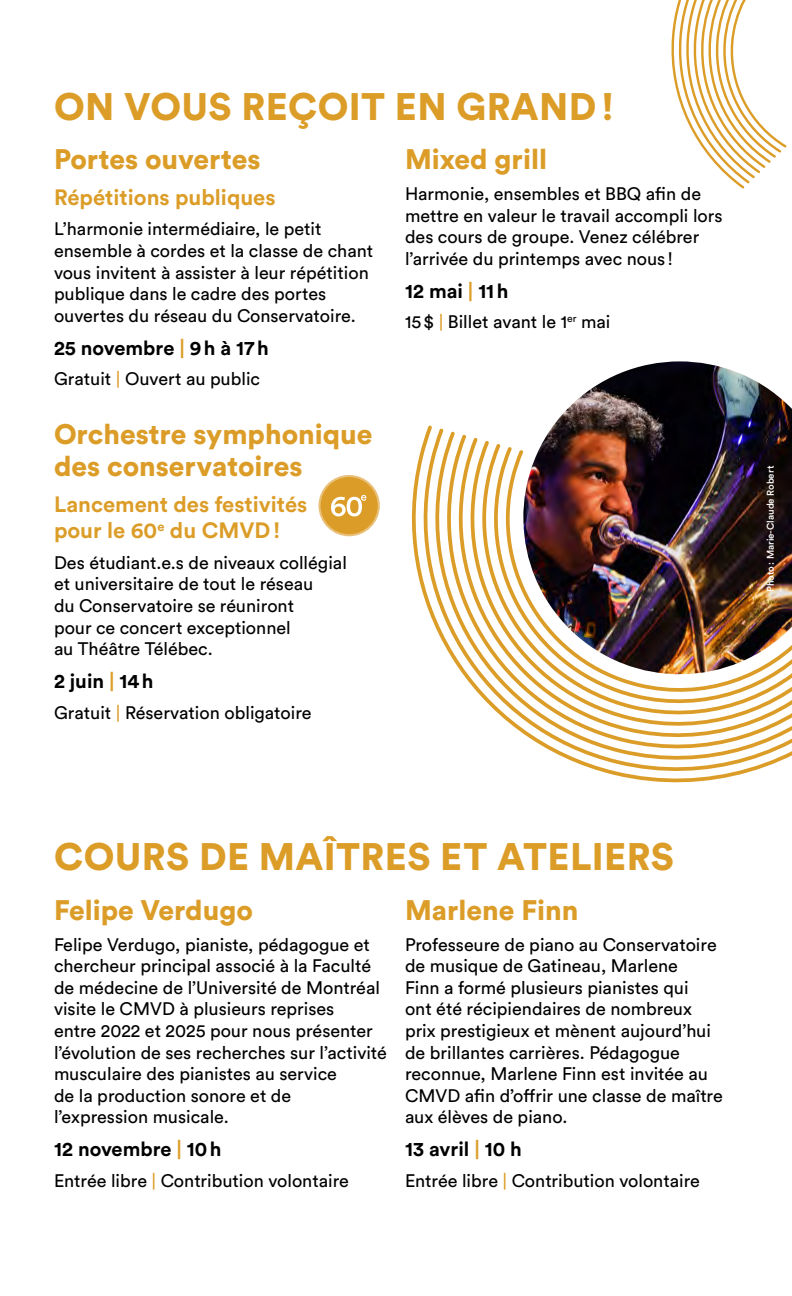
<style>
.page{position:relative;width:792px;height:1296px;background:#fff}
.page>*{position:absolute;margin:0;border:0;box-sizing:border-box;transform-origin:0 0}
.t1{font:900 38px "Circular Std";letter-spacing:.01em;color:#dc9d28}
.t2{font:900 28px/32px "Circular Std";color:#dc9d28}
.t3{font:700 22px/26.4px "Circular Std";color:#dc9d28}
.t4{font:700 20px "Circular Std";color:#000}
.t5{font:18px/21.6px "Circular Std";color:#000}
.t6{font:500 9.8px "Circular Std";color:#fff}
.s1{color:#dc9d28}
</style>
<div class="page">
<svg style="left:671px;top:0;width:116px;height:189px"></svg>
<img style="left:555px;top:361px;width:237px;height:62px">
<img style="left:411px;top:423px;width:381px;height:360px">
<div style="left:320px;top:476px;width:59px;height:59px;background:#dc9d28;border-radius:50%"></div>
<div style="left:318px;top:475px;width:62px;height:61px;border:2px solid #e9c07a;border-radius:50%"></div>
<svg style="left:331px;top:495px;width:35px;height:21px"></svg>
<h1 class="t1" style="left:54px;top:81px;width:562px">ON VOUS REÇOIT EN GRAND!</h1>
<h2 class="t2" style="left:54px;top:143px;width:208px">Portes ouvertes</h2>
<p class="t3" style="left:54px;top:183px;width:223px">Répétitions publiques</p>
<p class="t5" style="left:54px;top:218px;width:321px">L’harmonie intermédiaire, le petit ensemble à cordes et la classe de chant vous invitent à assister à leur répétition publique dans le cadre des portes ouvertes du réseau du Conservatoire.</p>
<p class="t4" style="left:54px;top:335px;width:216px">25 novembre <span class="s1">|</span> 9h à 17h</p>
<p class="t5" style="left:54px;top:368px;width:208px">Gratuit <span class="s1">|</span> Ouvert au public</p>
<h2 class="t2" style="left:54px;top:418px;width:320px">Orchestre symphonique des conservatoires</h2>
<p class="t3" style="left:54px;top:490px;width:255px">Lancement des festivités pour le 60<sup>e</sup> du CMVD!</p>
<p class="t5" style="left:54px;top:551px;width:294px">Des étudiant.e.s de niveaux collégial et universitaire de tout le réseau<br>du Conservatoire se réuniront<br>pour ce concert exceptionnel<br>au Théâtre Télébec.</p>
<p class="t4" style="left:54px;top:668px;width:101px">2 juin <span class="s1">|</span> 14h</p>
<p class="t5" style="left:54px;top:701px;width:259px">Gratuit <span class="s1">|</span> Réservation obligatoire</p>
<h2 class="t2" style="left:405px;top:143px;width:144px">Mixed grill</h2>
<p class="t5" style="left:405px;top:183px;width:319px">Harmonie, ensembles et BBQ afin de mettre en valeur le travail accompli lors des cours de groupe. Venez célébrer l’arrivée du printemps avec nous !</p>
<p class="t4" style="left:405px;top:278px;width:105px">12 mai <span class="s1">|</span> 11h</p>
<p class="t5" style="left:405px;top:311px;width:207px">15$ <span class="s1">|</span> Billet avant le 1<sup>er</sup> mai</p>
<p class="t6" style="left:764px;top:592px;width:128px;rotate:-90deg">Photo: Marie-Claude Robert</p>
<h1 class="t1" style="left:54px;top:832px;width:621px">COURS DE MAÎTRES ET ATELIERS</h1>
<h2 class="t2" style="left:54px;top:893px;width:200px">Felipe Verdugo</h2>
<p class="t5" style="left:54px;top:933px;width:334px">Felipe Verdugo, pianiste, pédagogue et chercheur principal associé à la Faculté de médecine de l’Université de Montréal visite le CMVD à plusieurs reprises<br>entre 2022 et 2025 pour nous présenter l’évolution de ses recherches sur l’activité musculaire des pianistes au service<br>de la production sonore et de l’expression musicale.</p>
<p class="t4" style="left:54px;top:1136px;width:169px">12 novembre <span class="s1">|</span> 10h</p>
<p class="t5" style="left:54px;top:1170px;width:297px">Entrée libre <span class="s1">|</span> Contribution volontaire</p>
<h2 class="t2" style="left:405px;top:893px;width:175px">Marlene Finn</h2>
<p class="t5" style="left:405px;top:933px;width:319px">Professeure de piano au Conservatoire de musique de Gatineau, Marlene<br>Finn a formé plusieurs pianistes qui<br>ont été récipiendaires de nombreux prix prestigieux et mènent aujourd’hui de brillantes carrières. Pédagogue reconnue, Marlene Finn est invitée au CMVD afin d’offrir une classe de maître aux élèves de piano.</p>
<p class="t4" style="left:405px;top:1136px;width:118px">13 avril <span class="s1">|</span> 10 h</p>
<p class="t5" style="left:405px;top:1170px;width:297px">Entrée libre <span class="s1">|</span> Contribution volontaire</p>
</div>
